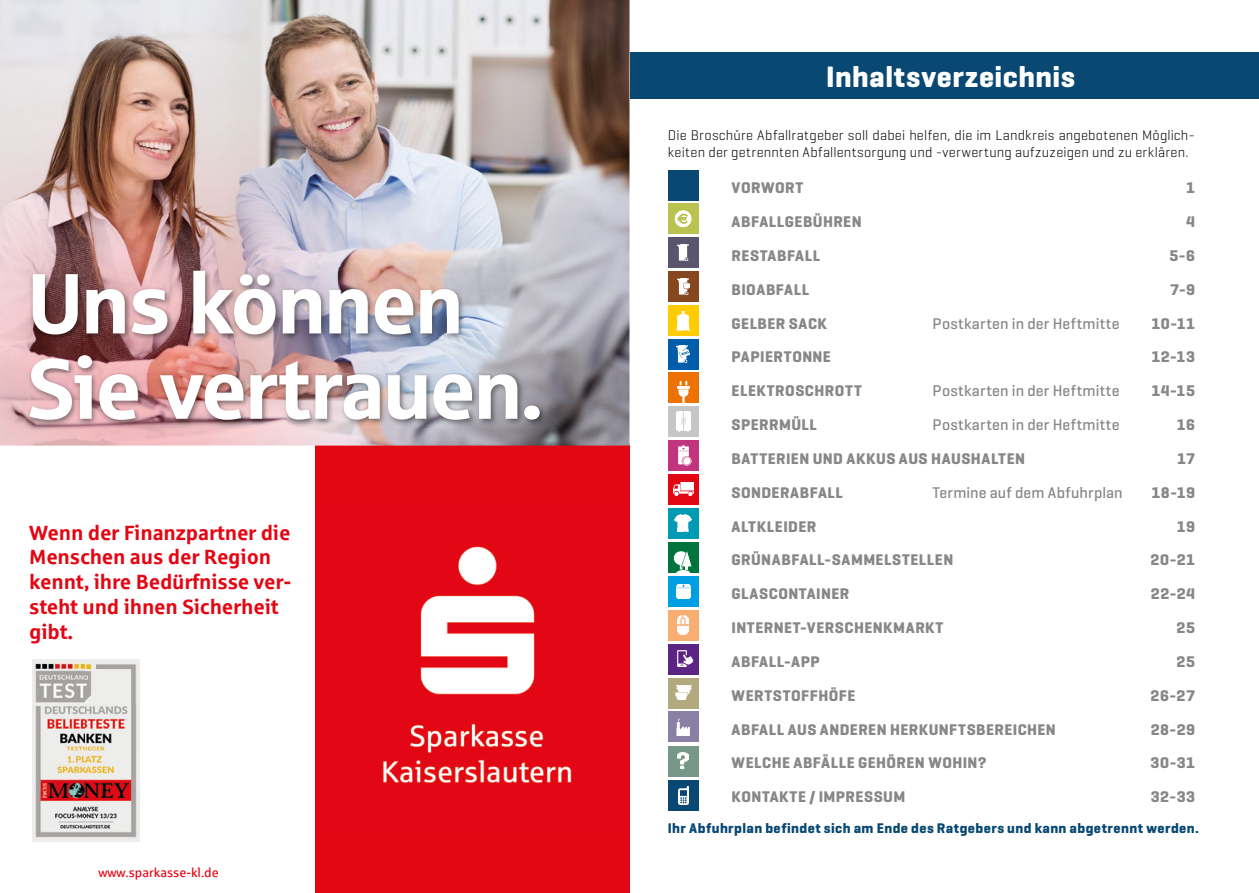
<style>
.page{position:relative;width:1259px;height:893px;background:#fff}
.page>*{position:absolute;margin:0;border:0;box-sizing:border-box;transform-origin:0 0}
.t1{font:85.35px/85.3px "Sparkasse Head";color:#fff}
.t2{font:700 30px "Geogrotesque";letter-spacing:.015em;color:#fff}
.t3{font:700 20.7px/24.8px "Sparkasse Rg";letter-spacing:-.01em;color:#e30613}
.t4{font:700 15.75px "Geogrotesque";letter-spacing:.03em;color:#878787}
.t5{font:500 15.75px "Geogrotesque";letter-spacing:.02em;color:#878787}
.t6{font:300 14.25px/16.8px "Geogrotesque";letter-spacing:.01em;color:#000}
.t7{font:700 14.25px "Geogrotesque";letter-spacing:.03em;color:#094872}
.t8{font:12.9px "Sparkasse Rg";color:#e30613}
</style>
<div class="page">
<div style="left:629px;top:52px;width:630px;height:47px;background:#094872"></div>
<div style="left:315px;top:445px;width:314px;height:448px;background:#e30613"></div>
<img style="left:0;top:0;width:629px;height:446px">
<img style="left:26px;top:267px;width:521px;height:160px">
<img style="left:383px;top:546px;width:189px;height:237px">
<img style="left:32px;top:659px;width:107px;height:182px">
<div style="left:668px;top:203px;width:30px;height:31px;background:#bac350"></div>
<div style="left:668px;top:170px;width:30px;height:31px;background:#094872"></div>
<div style="left:668px;top:271px;width:30px;height:31px;background:#854620"></div>
<img style="left:677px;top:278px;width:12px;height:16px">
<div style="left:668px;top:237px;width:30px;height:31px;background:#5a556e"></div>
<img style="left:677px;top:244px;width:12px;height:17px">
<div style="left:668px;top:542px;width:30px;height:30px;background:#00743c"></div>
<img style="left:668px;top:551px;width:26px;height:22px">
<div style="left:668px;top:440px;width:30px;height:30px;background:#c1357e"></div>
<img style="left:678px;top:445px;width:14px;height:21px">
<div style="left:668px;top:474px;width:30px;height:31px;background:#e30613"></div>
<img style="left:673px;top:482px;width:20px;height:13px">
<div style="left:668px;top:576px;width:30px;height:30px;background:#009fe3"></div>
<img style="left:676px;top:584px;width:14px;height:14px">
<div style="left:668px;top:746px;width:30px;height:31px;background:#779888"></div>
<img style="left:677px;top:752px;width:12px;height:17px">
<div style="left:668px;top:780px;width:30px;height:31px;background:#094872"></div>
<img style="left:678px;top:786px;width:10px;height:18px">
<div style="left:668px;top:712px;width:30px;height:30px;background:#8a80a5"></div>
<img style="left:676px;top:718px;width:14px;height:17px">
<div style="left:668px;top:644px;width:30px;height:30px;background:#5c2483"></div>
<img style="left:677px;top:650px;width:16px;height:17px">
<div style="left:668px;top:508px;width:30px;height:31px;background:#009ab2"></div>
<img style="left:674px;top:515px;width:17px;height:16px">
<div style="left:668px;top:678px;width:30px;height:30px;background:#b2a97e"></div>
<img style="left:675px;top:685px;width:17px;height:15px">
<div style="left:668px;top:610px;width:30px;height:30px;background:#f7ae70"></div>
<img style="left:677px;top:616px;width:12px;height:19px">
<div style="left:668px;top:305px;width:30px;height:31px;background:#fc0"></div>
<img style="left:677px;top:311px;width:12px;height:19px">
<div style="left:668px;top:339px;width:30px;height:31px;background:#005da9"></div>
<img style="left:677px;top:346px;width:12px;height:16px">
<div style="left:668px;top:372px;width:30px;height:31px;background:#ee7203"></div>
<img style="left:677px;top:381px;width:12px;height:22px">
<div style="left:668px;top:406px;width:30px;height:30px;background:#c6c6c6"></div>
<img style="left:676px;top:411px;width:14px;height:20px">
<svg style="left:674px;top:210px;width:18px;height:17px"></svg>
<h1 class="t1" style="left:28px;top:258px;width:516px">Uns können<br>Sie vertrauen.</h1>
<h3 class="t3" style="left:29px;top:519px;width:263px">Wenn der Finanzpartner die<br>Menschen aus der Region kennt, ihre Bedürfnisse ver&shy;steht und ihnen Sicherheit gibt.</h3>
<p class="t8" style="left:98px;top:864px;width:122px">www.sparkasse-kl.de</p>
<h2 class="t2" style="left:826px;top:58px;width:250px">Inhaltsverzeichnis</h2>
<p class="t6" style="left:668px;top:127px;width:529px">Die Broschüre Abfallratgeber soll dabei helfen, die im Landkreis angebotenen Möglich&shy;keiten der getrennten Abfallentsorgung und -verwertung aufzuzeigen und zu erklären.</p>
<p class="t4" style="left:731px;top:178px;width:73px">VORWORT</p>
<p class="t4" style="left:1186px;top:178px;width:10px">1</p>
<p class="t4" style="left:731px;top:212px;width:132px">ABFALLGEBÜHREN</p>
<p class="t4" style="left:1186px;top:212px;width:10px">4</p>
<p class="t4" style="left:731px;top:246px;width:90px">RESTABFALL</p>
<p class="t4" style="left:1169px;top:246px;width:27px">5-6</p>
<p class="t4" style="left:731px;top:280px;width:79px">BIOABFALL</p>
<p class="t4" style="left:1170px;top:280px;width:26px">7-9</p>
<p class="t4" style="left:731px;top:313px;width:97px">GELBER SACK</p>
<p class="t5" style="left:932px;top:313px;width:188px">Postkarten in der Heftmitte</p>
<p class="t4" style="left:1151px;top:313px;width:45px">10-11</p>
<p class="t4" style="left:731px;top:347px;width:101px">PAPIERTONNE</p>
<p class="t4" style="left:1151px;top:347px;width:45px">12-13</p>
<p class="t4" style="left:731px;top:381px;width:132px">ELEKTROSCHROTT</p>
<p class="t5" style="left:932px;top:381px;width:188px">Postkarten in der Heftmitte</p>
<p class="t4" style="left:1151px;top:381px;width:45px">14-15</p>
<p class="t4" style="left:731px;top:415px;width:87px">SPERRMÜLL</p>
<p class="t5" style="left:932px;top:415px;width:188px">Postkarten in der Heftmitte</p>
<p class="t4" style="left:1176px;top:415px;width:20px">16</p>
<p class="t4" style="left:731px;top:449px;width:295px">BATTERIEN UND AKKUS AUS HAUSHALTEN</p>
<p class="t4" style="left:1177px;top:449px;width:19px">17</p>
<p class="t4" style="left:731px;top:483px;width:113px">SONDERABFALL</p>
<p class="t5" style="left:932px;top:483px;width:192px">Termine auf dem Abfuhrplan</p>
<p class="t4" style="left:1151px;top:483px;width:45px">18-19</p>
<p class="t4" style="left:731px;top:516px;width:86px">ALTKLEIDER</p>
<p class="t4" style="left:1176px;top:516px;width:20px">19</p>
<p class="t4" style="left:731px;top:550px;width:223px">GRÜNABFALL-SAMMELSTELLEN</p>
<p class="t4" style="left:1150px;top:550px;width:46px">20-21</p>
<p class="t4" style="left:731px;top:584px;width:119px">GLASCONTAINER</p>
<p class="t4" style="left:1151px;top:584px;width:46px">22-24</p>
<p class="t4" style="left:731px;top:618px;width:213px">INTERNET-VERSCHENKMARKT</p>
<p class="t4" style="left:1176px;top:618px;width:20px">25</p>
<p class="t4" style="left:731px;top:652px;width:90px">ABFALL-APP</p>
<p class="t4" style="left:1176px;top:652px;width:20px">25</p>
<p class="t4" style="left:731px;top:686px;width:125px">WERTSTOFFHÖFE</p>
<p class="t4" style="left:1150px;top:686px;width:46px">26-27</p>
<p class="t4" style="left:731px;top:719px;width:326px">ABFALL AUS ANDEREN HERKUNFTSBEREICHEN</p>
<p class="t4" style="left:1150px;top:719px;width:46px">28-29</p>
<p class="t4" style="left:731px;top:753px;width:257px">WELCHE ABFÄLLE GEHÖREN WOHIN?</p>
<p class="t4" style="left:1150px;top:753px;width:46px">30-31</p>
<p class="t4" style="left:731px;top:787px;width:175px">KONTAKTE / IMPRESSUM</p>
<p class="t4" style="left:1150px;top:787px;width:46px">32-33</p>
<p class="t7" style="left:668px;top:819px;width:533px">Ihr Abfuhrplan befindet sich am Ende des Ratgebers und kann abgetrennt werden.</p>
</div>
